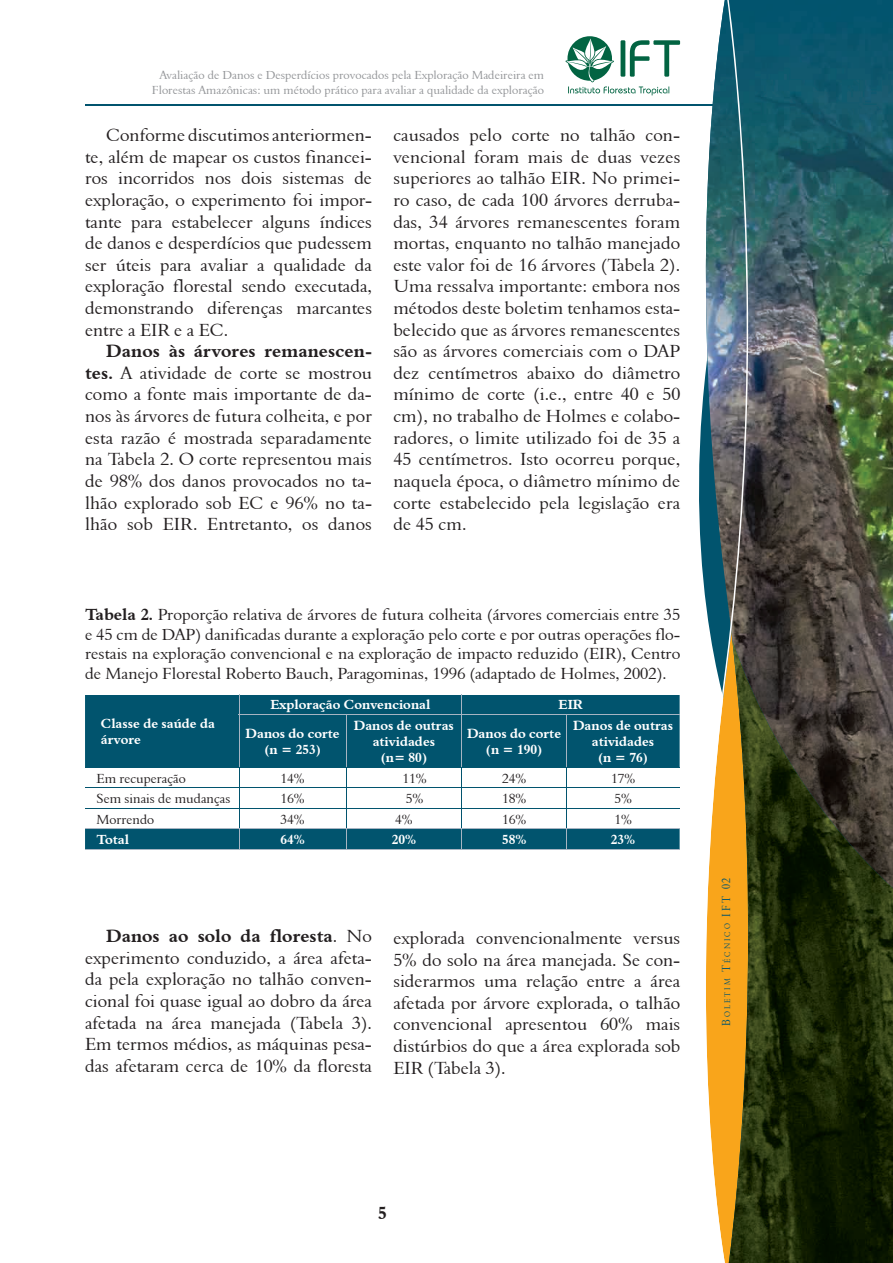
<style>
.page{position:relative;width:893px;height:1263px;background:#fff}
.page>*{position:absolute;margin:0;border:0;box-sizing:border-box;transform-origin:0 0}
.t1{font:18px/21.6px "Aldine 401 BT Roman A";color:#231f20;text-align:justify}
.t2{font:18px "Aldine 401 BT Bold A";letter-spacing:.005em;color:#231f20}
.t3{font:16.5px/19.8px "Aldine 401 BT Roman A";color:#231f20;text-align:justify}
.t4{font:13.5px/16.2px "Aldine 401 BT Bold A";color:#fff;text-align:center}
.t5{font:13.5px "Aldine 401 BT Roman A";color:#231f20}
.t6{font:12px/15px "Aldine 401 BT Roman A";color:#939598;text-align:right}
.t7{font:8.4px "Aldine 401 BT Roman A";letter-spacing:.285em;color:#01546e;scale:.84 1}
.s1{font-family:"Aldine 401 BT Bold A"}
.s2{font-family:"Aldine 401 BT Roman A"}
.s3{font-size:12px}
</style>
<div class="page">
<hr style="left:85px;top:105px;width:633px;height:1px;background:#01546e">
<svg style="left:565px;top:36px;width:114px;height:59px"></svg>
<img style="left:704px;top:0;width:189px;height:1263px">
<img style="left:729px;top:640px;width:164px;height:623px">
<svg style="left:85px;top:695px;width:595px;height:154px;fill:#01546e"></svg>
<hr style="left:85px;top:767px;width:154px;height:1px;background:#01546e">
<hr style="left:239px;top:767px;width:107px;height:1px;background:#01546e">
<hr style="left:346px;top:767px;width:116px;height:1px;background:#01546e">
<hr style="left:462px;top:767px;width:105px;height:1px;background:#01546e">
<hr style="left:567px;top:767px;width:113px;height:1px;background:#01546e">
<hr style="left:85px;top:787px;width:154px;height:1px;background:#01546e">
<hr style="left:239px;top:787px;width:107px;height:1px;background:#01546e">
<hr style="left:346px;top:787px;width:116px;height:1px;background:#01546e">
<hr style="left:462px;top:787px;width:105px;height:1px;background:#01546e">
<hr style="left:567px;top:787px;width:113px;height:1px;background:#01546e">
<hr style="left:85px;top:808px;width:154px;height:1px;background:#01546e">
<hr style="left:239px;top:808px;width:107px;height:1px;background:#01546e">
<hr style="left:346px;top:808px;width:116px;height:1px;background:#01546e">
<hr style="left:462px;top:808px;width:105px;height:1px;background:#01546e">
<hr style="left:567px;top:808px;width:113px;height:1px;background:#01546e">
<hr style="left:85px;top:828px;width:154px;height:1px;background:#a7b4c2">
<hr style="left:239px;top:828px;width:107px;height:1px;background:#a7b4c2">
<svg style="left:239px;top:768px;width:1px;height:81px"></svg>
<hr style="left:346px;top:828px;width:116px;height:1px;background:#a7b4c2">
<svg style="left:346px;top:768px;width:1px;height:81px"></svg>
<hr style="left:462px;top:828px;width:105px;height:1px;background:#a7b4c2">
<svg style="left:461px;top:768px;width:1px;height:81px"></svg>
<hr style="left:567px;top:828px;width:113px;height:1px;background:#a7b4c2">
<svg style="left:566px;top:768px;width:1px;height:81px"></svg>
<hr style="left:85px;top:849px;width:154px;height:1px;background:#a7b4c2">
<hr style="left:239px;top:849px;width:107px;height:1px;background:#a7b4c2">
<hr style="left:346px;top:849px;width:116px;height:1px;background:#a7b4c2">
<hr style="left:462px;top:849px;width:105px;height:1px;background:#a7b4c2">
<hr style="left:567px;top:849px;width:113px;height:1px;background:#a7b4c2">
<svg style="left:239px;top:694px;width:1px;height:20px"></svg>
<svg style="left:461px;top:694px;width:1px;height:20px"></svg>
<hr style="left:239px;top:714px;width:107px;height:1px;background:#a7b4c2">
<hr style="left:239px;top:715px;width:1px;height:52px;background:#a7b4c2">
<hr style="left:346px;top:714px;width:116px;height:1px;background:#a7b4c2">
<hr style="left:346px;top:715px;width:1px;height:52px;background:#a7b4c2">
<hr style="left:462px;top:714px;width:105px;height:1px;background:#a7b4c2">
<hr style="left:461px;top:715px;width:1px;height:52px;background:#a7b4c2">
<hr style="left:567px;top:714px;width:113px;height:1px;background:#a7b4c2">
<hr style="left:566px;top:715px;width:1px;height:52px;background:#a7b4c2">
<p class="t6" style="left:152px;top:68px;width:394px">Avaliação de Danos e Desperdícios provocados pela Exploração Madeireira em<br>Florestas Amazônicas: um método prático para avaliar a qualidade da exploração</p>
<p class="t1" style="left:85px;top:124px;width:289px;text-indent:21px">Conforme discutimos anteriormen&shy;te, além de mapear os custos financei&shy;ros incorridos nos dois sistemas de exploração, o experimento foi impor&shy;tante para estabelecer alguns índices de danos e desperdícios que pudessem ser úteis para avaliar a qualidade da exploração florestal sendo executada, demonstrando diferenças marcantes entre a EIR e a EC.</p>
<p class="t2" style="left:106px;top:340px;width:267px">Danos às árvores remanescen-</p>
<p class="t1" style="left:85px;top:362px;width:289px"><span class="s1">tes.</span> A atividade de corte se mostrou como a fonte mais importante de da&shy;nos às árvores de futura colheita, e por esta razão é mostrada separadamente na Tabela 2. O corte representou mais de 98% dos danos provocados no ta&shy;lhão explorado sob EC e 96% no ta&shy;lhão sob EIR. Entretanto, os danos</p>
<p class="t1" style="left:393px;top:124px;width:289px">causados pelo corte no talhão con&shy;vencional foram mais de duas vezes superiores ao talhão EIR. No primei&shy;ro caso, de cada 100 árvores derruba&shy;das, 34 árvores remanescentes foram mortas, enquanto no talhão manejado este valor foi de 16 árvores (Tabela 2).<br>Uma ressalva importante: embora nos métodos deste boletim tenhamos esta&shy;belecido que as árvores remanescentes são as árvores comerciais com o DAP dez centímetros abaixo do diâmetro mínimo de corte (i.e., entre 40 e 50 cm), no trabalho de Holmes e colabo&shy;radores, o limite utilizado foi de 35 a 45 centímetros. Isto ocorreu porque, naquela época, o diâmetro mínimo de corte estabelecido pela legislação era de 45 cm.</p>
<p class="t3" style="left:85px;top:604px;width:597px"><span class="s1">Tabela 2.</span> Proporção relativa de árvores de futura colheita (árvores comerciais entre 35 e 45 cm de DAP) danificadas durante a exploração pelo corte e por outras operações flo&shy;restais na exploração convencional e na exploração de impacto reduzido (EIR), Centro de Manejo Florestal Roberto Bauch, Paragominas, 1996 (adaptado de Holmes, 2002).</p>
<p class="t4" style="left:101px;top:715px;width:116px;text-align:left">Classe de saúde da árvore</p>
<p class="t4" style="left:270px;top:697px;width:161px">Exploração Convencional</p>
<p class="t4" style="left:559px;top:697px;width:26px">EIR</p>
<p class="t4" style="left:246px;top:725px;width:96px">Danos do corte (n = 253)</p>
<p class="t4" style="left:354px;top:717px;width:102px">Danos de outras atividades<br>(n= 80)</p>
<p class="t4" style="left:467px;top:725px;width:96px">Danos do corte (n = 190)</p>
<p class="t4" style="left:573px;top:717px;width:102px">Danos de outras atividades<br>(n = 76)</p>
<p class="t5" style="left:96px;top:770px;width:91px">Em recuperação</p>
<p class="t5" style="left:281px;top:770px;width:26px">14%</p>
<p class="t5" style="left:402px;top:770px;width:26px">11%</p>
<p class="t5" style="left:502px;top:770px;width:26px">24%</p>
<p class="t5" style="left:611px;top:770px;width:26px">17%</p>
<p class="t5" style="left:97px;top:790px;width:135px">Sem sinais de mudanças</p>
<p class="t5" style="left:281px;top:790px;width:26px">16%</p>
<p class="t5" style="left:406px;top:790px;width:19px">5%</p>
<p class="t5" style="left:502px;top:790px;width:26px">18%</p>
<p class="t5" style="left:614px;top:790px;width:19px">5%</p>
<p class="t5" style="left:97px;top:811px;width:59px">Morrendo</p>
<p class="t5" style="left:281px;top:811px;width:26px">34%</p>
<p class="t5" style="left:395px;top:811px;width:19px">4%</p>
<p class="t5" style="left:502px;top:811px;width:26px">16%</p>
<p class="t5" style="left:614px;top:811px;width:19px">1%</p>
<p class="t4" style="left:97px;top:831px;width:34px">Total</p>
<p class="t4" style="left:280px;top:831px;width:26px">64%</p>
<p class="t4" style="left:392px;top:831px;width:26px">20%</p>
<p class="t4" style="left:502px;top:831px;width:26px">58%</p>
<p class="t4" style="left:611px;top:831px;width:26px">23%</p>
<p class="t2" style="left:106px;top:925px;width:267px">Danos ao solo da floresta<span class="s2">. No</span></p>
<p class="t1" style="left:85px;top:947px;width:289px">experimento conduzido, a área afeta&shy;da pela exploração no talhão conven&shy;cional foi quase igual ao dobro da área afetada na área manejada (Tabela 3).<br>Em termos médios, as máquinas pesa&shy;das afetaram cerca de 10% da floresta</p>
<p class="t1" style="left:393px;top:927px;width:289px">explorada convencionalmente versus 5% do solo na área manejada. Se con&shy;siderarmos uma relação entre a área afetada por árvore explorada, o talhão convencional apresentou 60% mais distúrbios do que a área explorada sob EIR (Tabela 3).</p>
<p class="t7" style="left:722px;top:1026px;width:178px;rotate:-90deg"><span class="s3">B</span>OLETIM <span class="s3">T</span>ÉCNICO <span class="s3">IFT 02</span></p>
<p class="t2" style="left:378px;top:1202px;width:10px">5</p>
</div>
